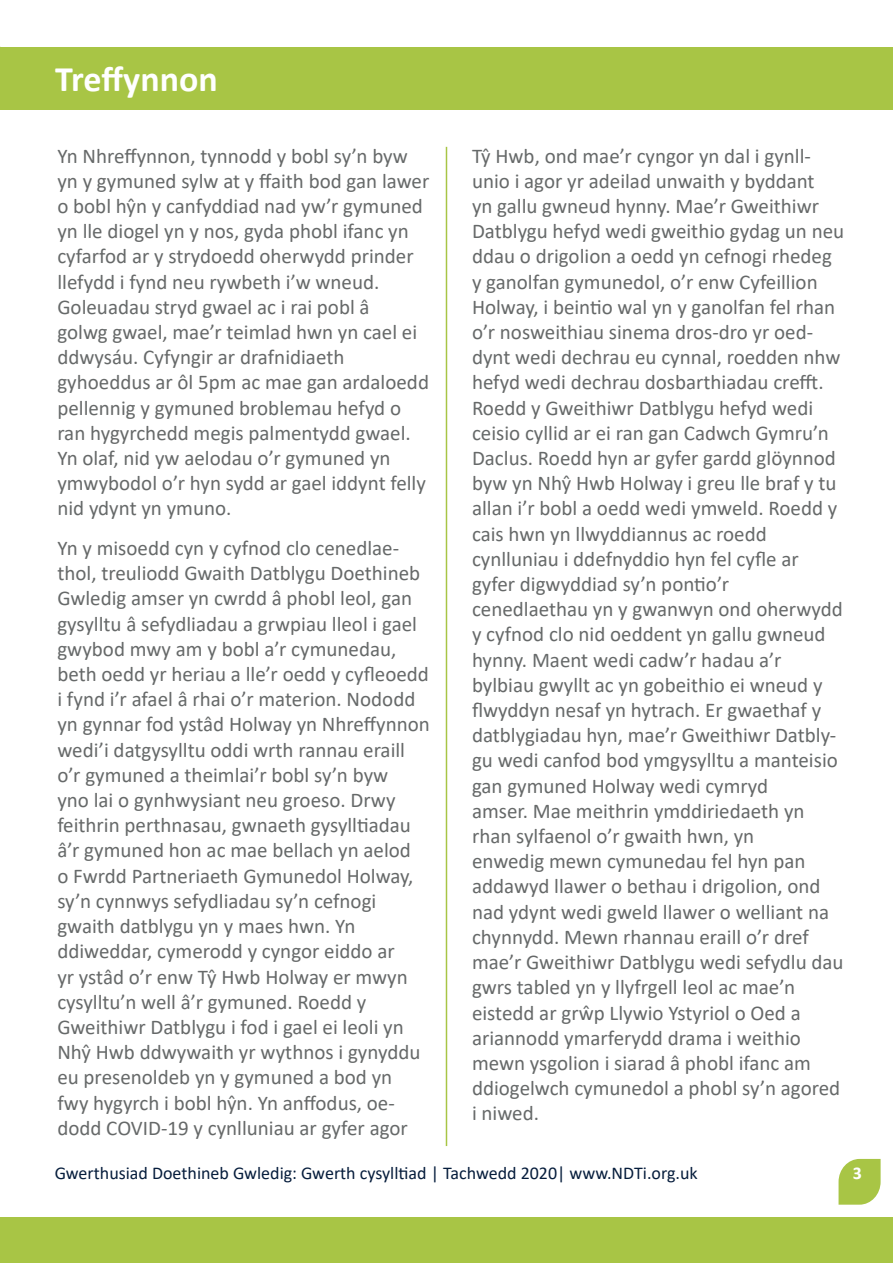
<style>
.page{position:relative;width:893px;height:1263px;background:#fff}
.page>*{position:absolute;margin:0;border:0;box-sizing:border-box;transform-origin:0 0}
.t1{font:700 36px "Calibri";color:#fff}
.t2{font:21px/25.2px "Calibri";color:#666969}
.t3{font:18px "Calibri";color:#061d3c}
.t4{font:700 18px "Calibri";color:#fff}
</style>
<div class="page">
<div style="left:0;top:1217px;width:55px;height:46px;background:#a8c545"></div>
<svg style="left:838px;top:1159px;width:43px;height:46px;background:#b3cc5d"></svg>
<div style="left:4px;top:1217px;width:889px;height:46px;background:#a8c545"></div>
<div style="left:0;top:47px;width:893px;height:62px;background:#a8c545"></div>
<hr style="left:446px;top:147px;width:1px;height:999px;background:#a8c545">
<p class="t1" style="left:55px;top:53px;width:164px">Treffynnon</p>
<p class="t2" style="left:57px;top:142px;width:373px">Yn Nhreffynnon, tynnodd y bobl sy’n byw yn y gymuned sylw at y ffaith bod gan lawer o bobl hŷn y canfyddiad nad yw’r gymuned yn lle diogel yn y nos, gyda phobl ifanc yn cyfarfod ar y strydoedd oherwydd prinder llefydd i fynd neu rywbeth i’w wneud.</p>
<p class="t2" style="left:57px;top:294px;width:314px">Goleuadau stryd gwael ac i rai pobl â</p>
<p class="t2" style="left:57px;top:319px;width:361px">golwg gwael, mae’r teimlad hwn yn cael ei ddwysáu. Cyfyngir ar drafnidiaeth</p>
<p class="t2" style="left:57px;top:369px;width:373px">gyhoeddus ar ôl 5pm ac mae gan ardaloedd pellennig y gymuned broblemau hefyd o ran hygyrchedd megis palmentydd gwael.<br>Yn olaf, nid yw aelodau o’r gymuned yn</p>
<p class="t2" style="left:57px;top:470px;width:370px">ymwybodol o’r hyn sydd ar gael iddynt felly nid ydynt yn ymuno.</p>
<p class="t2" style="left:57px;top:535px;width:374px">Yn y misoedd cyn y cyfnod clo cenedlae&shy;thol, treuliodd Gwaith Datblygu Doethineb Gwledig amser yn cwrdd â phobl leol, gan gysylltu â sefydliadau a grwpiau lleol i gael gwybod mwy am y bobl a’r cymunedau, beth oedd yr heriau a lle’r oedd y cyfleoedd i fynd i’r afael â rhai o’r materion. Nododd yn gynnar fod ystâd Holway yn Nhreffynnon wedi’i datgysylltu oddi wrth rannau eraill o’r gymuned a theimlai’r bobl sy’n byw<br>yno lai o gynhwysiant neu groeso. Drwy feithrin perthnasau, gwnaeth gysylltiadau â’r gymuned hon ac mae bellach yn aelod<br>o Fwrdd Partneriaeth Gymunedol Holway, sy’n cynnwys sefydliadau sy’n cefnogi gwaith datblygu yn y maes hwn. Yn</p>
<p class="t2" style="left:57px;top:938px;width:364px">ddiweddar, cymerodd y cyngor eiddo ar<br>yr ystâd o’r enw Tŷ Hwb Holway er mwyn cysylltu’n well â’r gymuned. Roedd y Gweithiwr Datblygu i fod i gael ei leoli yn Nhŷ Hwb ddwywaith yr wythnos i gynyddu eu presenoldeb yn y gymuned a bod yn fwy hygyrch i bobl hŷn. Yn anffodus, oe&shy;dodd COVID-19 y cynlluniau ar gyfer agor</p>
<p class="t2" style="left:472px;top:142px;width:374px">Tŷ Hwb, ond mae’r cyngor yn dal i gynll&shy;unio i agor yr adeilad unwaith y byddant<br>yn gallu gwneud hynny. Mae’r Gweithiwr Datblygu hefyd wedi gweithio gydag un neu ddau o drigolion a oedd yn cefnogi rhedeg y ganolfan gymunedol, o’r enw Cyfeillion Holway, i beintio wal yn y ganolfan fel rhan o’r nosweithiau sinema dros-dro yr oed&shy;dynt wedi dechrau eu cynnal, roedden nhw hefyd wedi dechrau dosbarthiadau crefft.<br>Roedd y Gweithiwr Datblygu hefyd wedi ceisio cyllid ar ei ran gan Cadwch Gymru’n Daclus. Roedd hyn ar gyfer gardd glöynnod byw yn Nhŷ Hwb Holway i greu lle braf y tu allan i’r bobl a oedd wedi ymweld. Roedd y cais hwn yn llwyddiannus ac roedd cynlluniau i ddefnyddio hyn fel cyfle ar gyfer digwyddiad sy’n pontio’r cenedlaethau yn y gwanwyn ond oherwydd y cyfnod clo nid oeddent yn gallu gwneud hynny. Maent wedi cadw’r hadau a’r bylbiau gwyllt ac yn gobeithio ei wneud y flwyddyn nesaf yn hytrach. Er gwaethaf y datblygiadau hyn, mae’r Gweithiwr Datbly&shy;gu wedi canfod bod ymgysylltu a manteisio gan gymuned Holway wedi cymryd</p>
<p class="t2" style="left:472px;top:798px;width:334px">amser. Mae meithrin ymddiriedaeth yn rhan sylfaenol o’r gwaith hwn, yn</p>
<p class="t2" style="left:472px;top:848px;width:373px">enwedig mewn cymunedau fel hyn pan addawyd llawer o bethau i drigolion, ond nad ydynt wedi gweld llawer o welliant na chynnydd. Mewn rhannau eraill o’r dref mae’r Gweithiwr Datblygu wedi sefydlu dau gwrs tabled yn y llyfrgell leol ac mae’n</p>
<p class="t2" style="left:472px;top:999px;width:370px">eistedd ar grŵp Llywio Ystyriol o Oed a ariannodd ymarferydd drama i weithio mewn ysgolion i siarad â phobl ifanc am ddiogelwch cymunedol a phobl sy’n agored i niwed.</p>
<p class="t3" style="left:55px;top:1160px;width:644px">Gwerthusiad Doethineb Gwledig: Gwerth cysylltiad | Tachwedd 2020| www.NDTi.org.uk</p>
<p class="t4" style="left:853px;top:1160px;width:11px">3</p>
</div>
